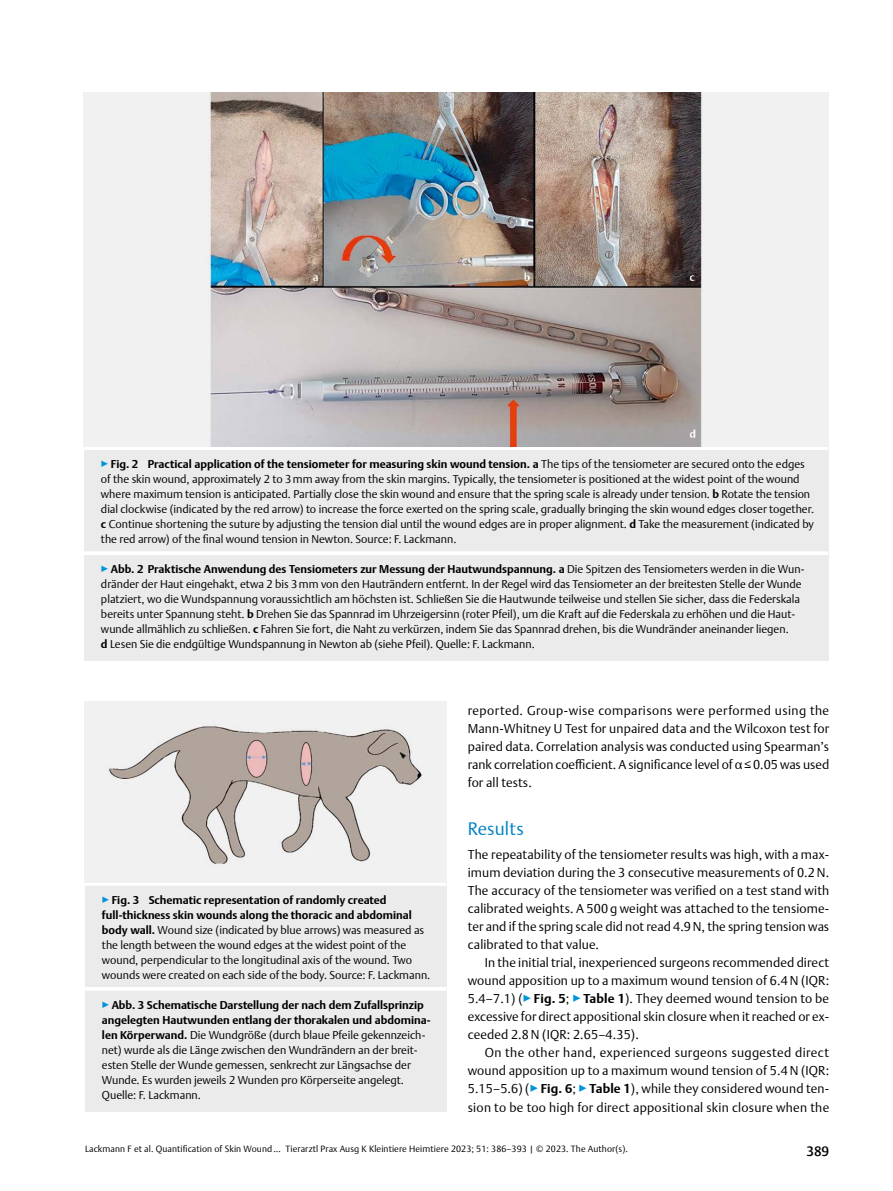
<style>
.page{position:relative;width:893px;height:1191px;background:#fff}
.page>*{position:absolute;margin:0;border:0;box-sizing:border-box;transform-origin:0 0}
.t1{font:300 18px "Thieme Argo 2011";letter-spacing:.01em;color:#0083c2}
.t2{font:500 13.5px "Thieme Argo 2011";color:#000}
.t3{font:300 12.75px/18px "Thieme Argo 2011";letter-spacing:.005em;color:#000;text-align:justify}
.t4{font:300 11.25px/15px "Thieme Argo 2011";color:#000}
.t5{font:300 9px "Thieme Argo 2011";letter-spacing:.01em;color:#000}
.s1{color:#0095da}
.s2{font-weight:700}
</style>
<div class="page">
<div style="left:84px;top:446px;width:744px;height:215px;background:#ebebec"></div>
<svg style="left:84px;top:446px;width:744px;height:4px;background:#f1f1f1"></svg>
<hr style="left:84px;top:551px;width:744px;height:4px;background:#fff">
<img style="left:84px;top:92px;width:744px;height:354px">
<div style="left:85px;top:882px;width:361px;height:229px;background:#ebebec"></div>
<hr style="left:85px;top:882px;width:361px;height:3px;background:#fff">
<hr style="left:85px;top:987px;width:361px;height:3px;background:#fff">
<img style="left:85px;top:701px;width:361px;height:181px">
<p class="t4" style="left:101px;top:456px;width:715px"><span class="s1">▶</span><span class="s2">Fig. 2 Practical application of the tensiometer for measuring skin wound tension. a</span> The tips of the tensiometer are secured onto the edges of the skin wound, approximately 2 to 3mm away from the skin margins. Typically, the tensiometer is positioned at the widest point of the wound where maximum tension is anticipated. Partially close the skin wound and ensure that the spring scale is already under tension. <span class="s2">b</span> Rotate the tension dial clockwise (indicated by the red arrow) to increase the force exerted on the spring scale, gradually bringing the skin wound edges closer together. <span class="s2">c</span> Continue shortening the suture by adjusting the tension dial until the wound edges are in proper alignment. <span class="s2">d</span> Take the measurement (indicated by the red arrow) of the final wound tension in Newton. Source: F. Lackmann.</p>
<p class="t4" style="left:101px;top:561px;width:705px"><span class="s1">▶</span><span class="s2">Abb. 2 Praktische Anwendung des Tensiometers zur Messung der Hautwundspannung. a</span> Die Spitzen des Tensiometers werden in die Wun&shy;dränder der Haut eingehakt, etwa 2 bis 3mm von den Hauträndern entfernt. In der Regel wird das Tensiometer an der breitesten Stelle der Wunde platziert, wo die Wundspannung voraussichtlich am höchsten ist. Schließen Sie die Hautwunde teilweise und stellen Sie sicher, dass die Federskala bereits unter Spannung steht. <span class="s2">b</span> Drehen Sie das Spannrad im Uhrzeigersinn (roter Pfeil), um die Kraft auf die Federskala zu erhöhen und die Haut&shy;wunde allmählich zu schließen. <span class="s2">c</span> Fahren Sie fort, die Naht zu verkürzen, indem Sie das Spannrad drehen, bis die Wundränder aneinander liegen.<br><span class="s2">d</span> Lesen Sie die endgültige Wundspannung in Newton ab (siehe Pfeil). Quelle: F. Lackmann.</p>
<p class="t4" style="left:102px;top:892px;width:330px"><span class="s1">▶</span><span class="s2">Fig. 3 Schematic representation of randomly created full-thickness skin wounds along the thoracic and abdominal body wall.</span> Wound size (indicated by blue arrows) was measured as the length between the wound edges at the widest point of the wound, perpendicular to the longitudinal axis of the wound. Two wounds were created on each side of the body. Source: F. Lackmann.</p>
<p class="t4" style="left:102px;top:997px;width:330px"><span class="s1">▶</span><span class="s2">Abb. 3 Schematische Darstellung der nach dem Zufallsprinzip angelegten Hautwunden entlang der thorakalen und abdomina&shy;len Körperwand.</span> Die Wundgröße (durch blaue Pfeile gekennzeich&shy;net) wurde als die Länge zwischen den Wundrändern an der breit&shy;esten Stelle der Wunde gemessen, senkrecht zur Längsachse der Wunde. Es wurden jeweils 2 Wunden pro Körperseite angelegt.<br>Quelle: F. Lackmann.</p>
<p class="t3" style="left:468px;top:701px;width:363px">reported. Group-wise comparisons were performed using the Mann-Whitney U Test for unpaired data and the Wilcoxon test for paired data. Correlation analysis was conducted using Spearman’s rank correlation coefficient. A significance level of α≤0.05 was used for all tests.</p>
<h1 class="t1" style="left:468px;top:817px;width:58px">Results</h1>
<p class="t3" style="left:468px;top:845px;width:363px">The repeatability of the tensiometer results was high, with a max&shy;imum deviation during the 3 consecutive measurements of 0.2N.<br>The accuracy of the tensiometer was verified on a test stand with calibrated weights. A 500 g weight was attached to the tensiome&shy;ter and if the spring scale did not read 4.9N, the spring tension was calibrated to that value.</p>
<p class="t3" style="left:468px;top:953px;width:363px;text-indent:17px">In the initial trial, inexperienced surgeons recommended direct wound apposition up to a maximum wound tension of 6.4N (IQR:<br>5.4–7.1) (<span class="s1">▶</span><span class="s2">Fig. 5</span>; <span class="s1">▶</span><span class="s2">Table 1</span>). They deemed wound tension to be excessive for direct appositional skin closure when it reached or ex&shy;ceeded 2.8N (IQR: 2.65–4.35).</p>
<p class="t3" style="left:468px;top:1043px;width:363px;text-indent:17px">On the other hand, experienced surgeons suggested direct wound apposition up to a maximum wound tension of 5.4N (IQR:<br>5.15–5.6) (<span class="s1">▶</span><span class="s2">Fig. 6</span>; <span class="s1">▶</span><span class="s2">Table 1</span>), while they considered wound ten&shy;sion to be too high for direct appositional skin closure when the</p>
<p class="t5" style="left:85px;top:1143px;width:544px">Lackmann F et al. Quantification of Skin Wound … Tierarztl Prax Ausg K Kleintiere Heimtiere 2023; 51: 386–393 | © 2023. The Author(s).</p>
<p class="t2" style="left:806px;top:1142px;width:24px">389</p>
</div>
